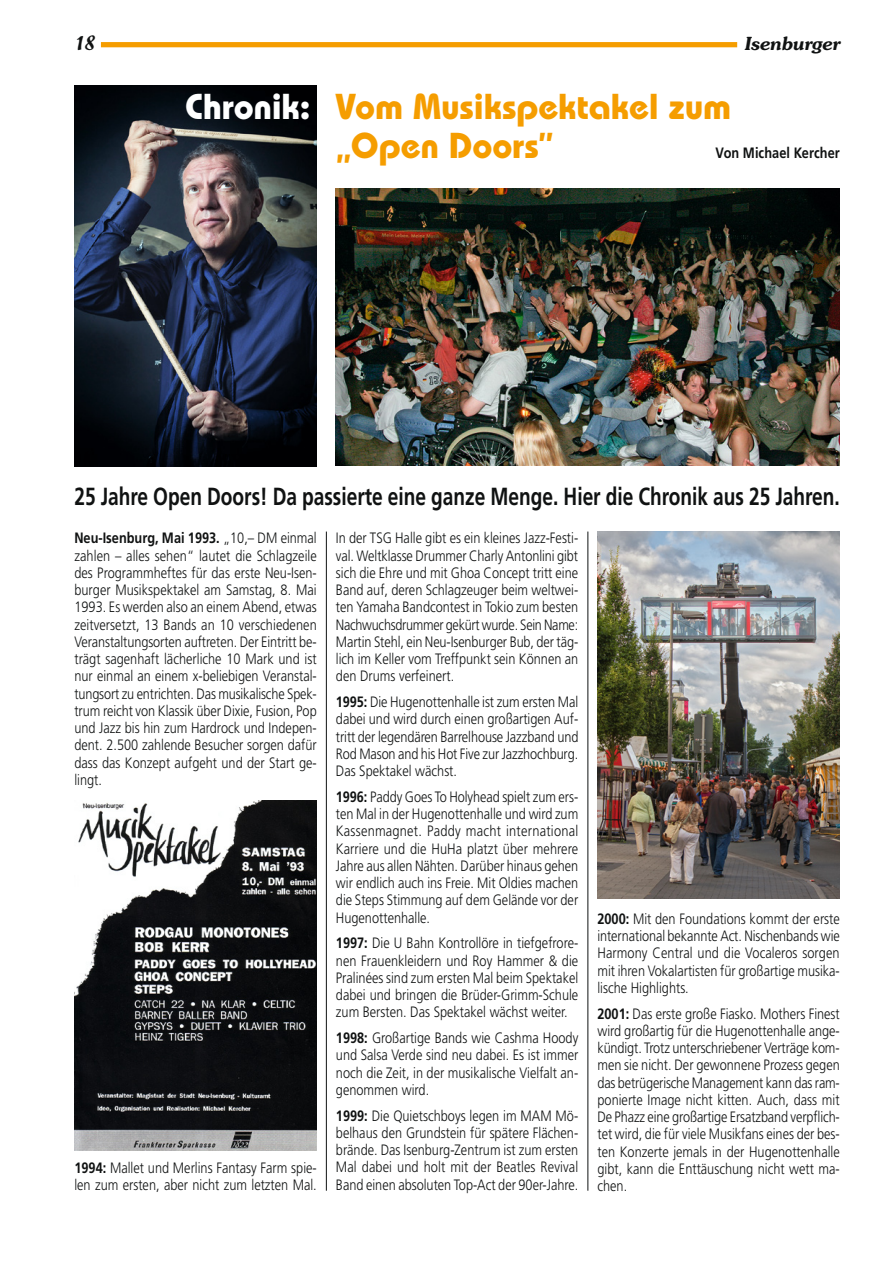
<style>
.page{position:relative;width:893px;height:1263px;background:#fff}
.page>*{position:absolute;margin:0;border:0;box-sizing:border-box;transform-origin:0 0}
.Headline{font:700 36px/39px "Bauhaus Std";color:#f59d00}
.Headline-2{font:700 36px "Bauhaus Std";color:#feffff}
.Grundtext{font:700 24.75px "Frutiger";color:#101212;scale:.77 1}
.t1{font:21px "Imu Reg";color:#101212}
.t2{font:italic 600 18px "Souvenir";letter-spacing:-.025em;color:#101212}
.Grundtext-2{font:300 15px/17.2px "Frutiger";color:#101212;text-align:justify;scale:.85 1}
.Headline-3{font:700 15px "Frutiger LT Std";letter-spacing:.005em;color:#101212;scale:.85 1}
.s1{font-weight:700}
</style>
<div class="page">
<div style="left:101px;top:42px;width:636px;height:5px;background:#f59d00"></div>
<hr style="left:326px;top:531px;width:1px;height:660px;background:#101212">
<hr style="left:587px;top:531px;width:1px;height:660px;background:#101212">
<img style="left:74px;top:85px;width:243px;height:381px">
<img style="left:336px;top:188px;width:504px;height:278px">
<img style="left:74px;top:800px;width:243px;height:350px">
<img style="left:597px;top:531px;width:243px;height:368px">
<h3 class="t1" style="left:74px;top:31px;width:21px">18</h3>
<p class="t2" style="left:744px;top:33px;width:97px">Isenburger</p>
<p class="Headline-2" style="left:185px;top:84px;width:126px">Chronik:</p>
<p class="Headline" style="left:336px;top:86px;width:397px">Vom Musikspektakel zum „Open Doors”</p>
<p class="Headline-3" style="left:716px;top:144px;width:148px">Von Michael Kercher</p>
<p class="Grundtext" style="left:74px;top:482px;width:996px">25 Jahre Open Doors! Da passierte eine ganze Menge. Hier die Chronik aus 25 Jahren.</p>
<p class="Grundtext-2" style="left:74px;top:529px;width:287px"><span class="s1">Neu-Isenburg, Mai 1993.</span> „10,– DM einmal zahlen – alles sehen“ lautet die Schlagzeile des Programmheftes für das erste Neu-Isen&shy;burger Musikspektakel am Samstag, 8. Mai 1993. Es werden also an einem Abend, etwas zeitversetzt, 13 Bands an 10 verschiedenen Veranstaltungsorten auftreten. Der Eintritt be&shy;trägt sagenhaft lächerliche 10 Mark und ist nur einmal an einem x-beliebigen Veranstal&shy;tungsort zu entrichten. Das musikalische Spek&shy;trum reicht von Klassik über Dixie, Fusion, Pop und Jazz bis hin zum Hardrock und Indepen&shy;dent. 2.500 zahlende Besucher sorgen dafür dass das Konzept aufgeht und der Start ge&shy;lingt.</p>
<p class="Grundtext-2" style="left:74px;top:1159px;width:287px"><span class="s1">1994:</span> Mallet und Merlins Fantasy Farm spie&shy;len zum ersten, aber nicht zum letzten Mal.</p>
<p class="Grundtext-2" style="left:336px;top:529px;width:287px">In der TSG Halle gibt es ein kleines Jazz-Festi&shy;val. Weltklasse Drummer Charly Antonlini gibt sich die Ehre und mit Ghoa Concept tritt eine Band auf, deren Schlagzeuger beim weltwei&shy;ten Yamaha Bandcontest in Tokio zum besten Nachwuchsdrummer gekürt wurde. Sein Name:<br>Martin Stehl, ein Neu-Isenburger Bub, der täg&shy;lich im Keller vom Treffpunkt sein Können an den Drums verfeinert.</p>
<p class="Grundtext-2" style="left:336px;top:693px;width:287px"><span class="s1">1995:</span> Die Hugenottenhalle ist zum ersten Mal dabei und wird durch einen großartigen Auf&shy;tritt der legendären Barrelhouse Jazzband und Rod Mason and his Hot Five zur Jazzhochburg.<br>Das Spektakel wächst.</p>
<p class="Grundtext-2" style="left:336px;top:788px;width:287px"><span class="s1">1996:</span> Paddy Goes To Holyhead spielt zum ers&shy;ten Mal in der Hugenottenhalle und wird zum Kassenmagnet. Paddy macht international Karriere und die HuHa platzt über mehrere Jahre aus allen Nähten. Darüber hinaus gehen wir endlich auch ins Freie. Mit Oldies machen die Steps Stimmung auf dem Gelände vor der Hugenottenhalle.</p>
<p class="Grundtext-2" style="left:336px;top:934px;width:287px"><span class="s1">1997:</span> Die U Bahn Kontrollöre in tiefgefrore&shy;nen Frauenkleidern und Roy Hammer &amp; die Pralinées sind zum ersten Mal beim Spektakel dabei und bringen die Brüder-Grimm-Schule zum Bersten. Das Spektakel wächst weiter.</p>
<p class="Grundtext-2" style="left:336px;top:1029px;width:287px"><span class="s1">1998:</span> Großartige Bands wie Cashma Hoody und Salsa Verde sind neu dabei. Es ist immer noch die Zeit, in der musikalische Vielfalt an&shy;genommen wird.</p>
<p class="Grundtext-2" style="left:336px;top:1107px;width:287px"><span class="s1">1999:</span> Die Quietschboys legen im MAM Mö&shy;belhaus den Grundstein für spätere Flächen&shy;brände. Das Isenburg-Zentrum ist zum ersten Mal dabei und holt mit der Beatles Revival Band einen absoluten Top-Act der 90er-Jahre.</p>
<p class="Grundtext-2" style="left:597px;top:910px;width:287px"><span class="s1">2000:</span> Mit den Foundations kommt der erste international bekannte Act. Nischenbands wie Harmony Central und die Vocaleros sorgen mit ihren Vokalartisten für großartige musika&shy;lische Highlights.</p>
<p class="Grundtext-2" style="left:597px;top:1005px;width:287px"><span class="s1">2001:</span> Das erste große Fiasko. Mothers Finest wird großartig für die Hugenottenhalle ange&shy;kündigt. Trotz unterschriebener Verträge kom&shy;men sie nicht. Der gewonnene Prozess gegen das betrügerische Management kann das ram&shy;ponierte Image nicht kitten. Auch, dass mit De Phazz eine großartige Ersatzband verpflich&shy;tet wird, die für viele Musikfans eines der bes&shy;ten Konzerte jemals in der Hugenottenhalle gibt, kann die Enttäuschung nicht wett ma&shy;chen.</p>
</div>
